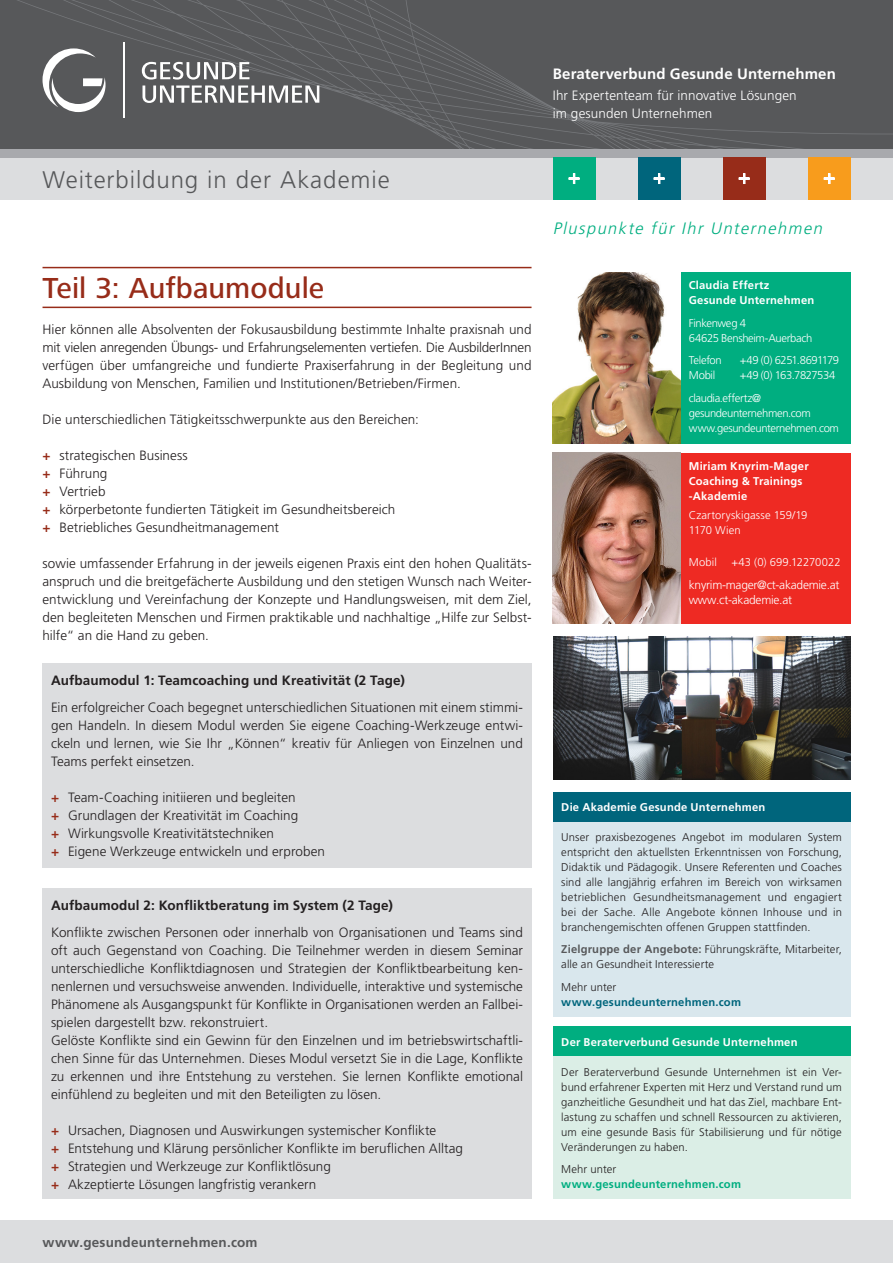
<style>
.page{position:relative;width:893px;height:1263px;background:#fff}
.page>*{position:absolute;margin:0;border:0;box-sizing:border-box;transform-origin:0 0}
.Head{font:500 30px "Frutiger Next Pro";letter-spacing:.005em;color:#972c19}
.t1{font:300 24px "Frutiger LT Pro";letter-spacing:.04em;color:#57585a}
.t2{font:italic 300 16.5px "Frutiger LT Pro";color:#00ae80}
.t3{font:700 15px "Frutiger LT Pro";letter-spacing:.01em;color:#fff}
.Copy{font:300 13.5px/18px "Frutiger LT Pro";letter-spacing:.005em;color:#231f20;text-align:justify}
.Copy-2{font:700 13.5px "Frutiger LT Pro";letter-spacing:.01em;color:#231f20}
.t4{font:300 13.5px/18px "Frutiger LT Pro";letter-spacing:.01em;color:#fff}
.t5{font:700 13.5px "Frutiger LT Pro";letter-spacing:.015em;color:#57585a}
.Copy_7_5_pt_Kasten_F{font:300 12px/15px "Frutiger LT Pro";letter-spacing:-.02em;color:#fff}
.Copy_7_5_pt_Kasten_B{font:300 11.25px/15px "Frutiger LT Pro";letter-spacing:.01em;color:#231f20;text-align:justify}
.Copy_7_5_pt_Kasten_F-2{font:300 11.25px/15px "Frutiger LT Pro";letter-spacing:-.03em;color:#fff}
.Copy_7_5_pt_Kasten_F-3{font:700 11.25px/15px "Frutiger LT Pro";letter-spacing:.015em;color:#fff}
.Copy_7_5_pt_Kasten_B-2{font:700 11.25px "Frutiger LT Pro";letter-spacing:.015em;color:#fff}
.Copy_7_5_pt_Kasten_F-4{font:700 11.25px/15px "Frutiger LT Pro";letter-spacing:.015em;color:#00ae80}
.Copy_7_5_pt_Kasten_F-5{font:700 11.25px/15px "Frutiger LT Pro";letter-spacing:.015em;color:#00657c}
.Copy_7_5_pt_Kasten_F-6{font:300 11.25px/15px "Frutiger LT Pro";letter-spacing:.01em;color:#fff}
.Copy_7_5_pt_Kasten_F-7{font:300 11.25px "Frutiger LT Pro";letter-spacing:-.05em;color:#fff}
.Copy_7_5_pt_Kasten_F-8{font:300 11.25px "Frutiger LT Pro";color:#fff}
.s1{font-weight:700;color:#972c19}
.s2{font-weight:700;color:#57585a}
.s3{font-weight:300;color:#231f20}
</style>
<div class="page">
<div style="left:0;top:157px;width:893px;height:43px;background:#dcdddf"></div>
<div style="left:0;top:149px;width:893px;height:8px;background:#a8a9ad"></div>
<div style="left:0;top:1220px;width:893px;height:43px;background:#dcdddf"></div>
<div style="left:680px;top:453px;width:170px;height:171px;background:#ee2a23"></div>
<svg style="left:0;top:0;width:893px;height:149px;background:#58595b"></svg>
<svg style="left:43px;top:48px;width:64px;height:64px"></svg>
<svg style="left:142px;top:62px;width:177px;height:41px"></svg>
<hr style="left:124px;top:43px;width:1px;height:75px;background:#fff">
<img style="left:553px;top:636px;width:297px;height:143px">
<div style="left:680px;top:272px;width:170px;height:171px;background:#00ae80"></div>
<img style="left:553px;top:272px;width:127px;height:171px">
<img style="left:553px;top:453px;width:127px;height:171px">
<div style="left:723px;top:157px;width:42px;height:43px;background:#972c19"></div>
<svg style="left:739px;top:173px;width:11px;height:11px"></svg>
<div style="left:553px;top:157px;width:42px;height:43px;background:#00ae80"></div>
<svg style="left:569px;top:173px;width:10px;height:11px"></svg>
<div style="left:808px;top:157px;width:42px;height:43px;background:#f89c1c"></div>
<svg style="left:824px;top:173px;width:11px;height:11px"></svg>
<div style="left:638px;top:157px;width:42px;height:43px;background:#00657c"></div>
<svg style="left:654px;top:173px;width:10px;height:11px"></svg>
<hr style="left:43px;top:267px;width:488px;height:1px;background:#972c19">
<hr style="left:43px;top:307px;width:488px;height:1px;background:#972c19">
<div style="left:43px;top:663px;width:488px;height:204px;background:#dcdddf"></div>
<div style="left:43px;top:888px;width:488px;height:311px;background:#dcdddf"></div>
<div style="left:553px;top:1026px;width:297px;height:173px;background:#dbeee6"></div>
<div style="left:553px;top:1026px;width:297px;height:30px;background:#00ae80"></div>
<div style="left:553px;top:792px;width:297px;height:224px;background:#d9e7ed"></div>
<div style="left:553px;top:792px;width:297px;height:30px;background:#00657c"></div>
<h2 class="t1" style="left:43px;top:165px;width:349px">Weiterbildung in der Akademie</h2>
<p class="Head" style="left:43px;top:271px;width:283px">Teil 3: Aufbaumodule</p>
<p class="Copy" style="left:43px;top:320px;width:491px">Hier können alle Absolventen der Fokusausbildung bestimmte Inhalte praxisnah und mit vielen anregenden Übungs- und Erfahrungselementen vertiefen. Die AusbilderInnen verfügen über umfangreiche und fundierte Praxiserfahrung in der Begleitung und Ausbildung von Menschen, Familien und Institutionen/Betrieben/Firmen.</p>
<p class="Copy" style="left:43px;top:410px;width:378px">Die unterschiedlichen Tätigkeitsschwerpunkte aus den Bereichen:</p>
<p class="Copy" style="left:43px;top:446px;width:147px"><span class="s1">+</span> strategischen Business</p>
<p class="Copy" style="left:43px;top:464px;width:66px"><span class="s1">+</span> Führung</p>
<p class="Copy" style="left:43px;top:482px;width:65px"><span class="s1">+</span> Vertrieb</p>
<p class="Copy" style="left:43px;top:500px;width:354px"><span class="s1">+</span> körperbetonte fundierten Tätigkeit im Gesundheitsbereich</p>
<p class="Copy" style="left:43px;top:518px;width:238px"><span class="s1">+</span> Betriebliches Gesundheitmanagement</p>
<p class="Copy" style="left:43px;top:554px;width:490px">sowie umfassender Erfahrung in der jeweils eigenen Praxis eint den hohen Qualitäts&shy;anspruch und die breitgefächerte Ausbildung und den stetigen Wunsch nach Weiter&shy;entwicklung und Vereinfachung der Konzepte und Handlungsweisen, mit dem Ziel, den begleiteten Menschen und Firmen praktikable und nachhaltige „Hilfe zur Selbst&shy;hilfe“ an die Hand zu geben.</p>
<p class="Copy-2" style="left:51px;top:672px;width:355px">Aufbaumodul 1: Teamcoaching und Kreativität (2 Tage)</p>
<p class="Copy" style="left:51px;top:698px;width:473px">Ein erfolgreicher Coach begegnet unterschiedlichen Situationen mit einem stimmi&shy;gen Handeln. In diesem Modul werden Sie eigene Coaching-Werkzeuge entwi&shy;ckeln und lernen, wie Sie Ihr „Können“ kreativ für Anliegen von Einzelnen und Teams perfekt einsetzen.</p>
<p class="Copy" style="left:51px;top:788px;width:246px"><span class="s1">+</span> Team-Coaching initiieren und begleiten</p>
<p class="Copy" style="left:51px;top:806px;width:249px"><span class="s1">+</span> Grundlagen der Kreativität im Coaching</p>
<p class="Copy" style="left:51px;top:824px;width:225px"><span class="s1">+</span> Wirkungsvolle Kreativitätstechniken</p>
<p class="Copy" style="left:51px;top:842px;width:276px"><span class="s1">+</span> Eigene Werkzeuge entwickeln und erproben</p>
<p class="Copy-2" style="left:51px;top:897px;width:344px">Aufbaumodul 2: Konfliktberatung im System (2 Tage)</p>
<p class="Copy" style="left:51px;top:923px;width:474px">Konflikte zwischen Personen oder innerhalb von Organisationen und Teams sind oft auch Gegenstand von Coaching. Die Teilnehmer werden in diesem Seminar unterschiedliche Konfliktdiagnosen und Strategien der Konfliktbearbeitung ken&shy;nenlernen und versuchsweise anwenden. Individuelle, interaktive und systemische Phänomene als Ausgangspunkt für Konflikte in Organisationen werden an Fallbei&shy;spielen dargestellt bzw. rekonstruiert.</p>
<p class="Copy" style="left:51px;top:1031px;width:473px">Gelöste Konflikte sind ein Gewinn für den Einzelnen und im betriebswirtschaftli&shy;chen Sinne für das Unternehmen. Dieses Modul versetzt Sie in die Lage, Konflikte zu erkennen und ihre Entstehung zu verstehen. Sie lernen Konflikte emotional einfühlend zu begleiten und mit den Beteiligten zu lösen.</p>
<p class="Copy" style="left:51px;top:1121px;width:387px"><span class="s1">+</span> Ursachen, Diagnosen und Auswirkungen systemischer Konflikte</p>
<p class="Copy" style="left:51px;top:1139px;width:414px"><span class="s1">+</span> Entstehung und Klärung persönlicher Konflikte im beruflichen Alltag</p>
<p class="Copy" style="left:51px;top:1157px;width:281px"><span class="s1">+</span> Strategien und Werkzeuge zur Konfliktlösung</p>
<p class="Copy" style="left:51px;top:1175px;width:267px"><span class="s1">+</span> Akzeptierte Lösungen langfristig verankern</p>
<p class="t5" style="left:43px;top:1234px;width:217px">www.gesundeunternehmen.com</p>
<p class="t3" style="left:553px;top:65px;width:285px">Beraterverbund Gesunde Unternehmen</p>
<p class="t4" style="left:553px;top:86px;width:245px">Ihr Expertenteam für innovative Lösungen im gesunden Unternehmen</p>
<p class="t2" style="left:553px;top:218px;width:275px">Pluspunkte für Ihr Unternehmen</p>
<p class="Copy_7_5_pt_Kasten_F-3" style="left:689px;top:278px;width:127px">Claudia Effertz<br>Gesunde Unternehmen</p>
<p class="Copy_7_5_pt_Kasten_F-2" style="left:689px;top:315px;width:125px">Finkenweg 4<br>64625 Bensheim-Auerbach</p>
<p class="Copy_7_5_pt_Kasten_F-2" style="left:689px;top:353px;width:34px">Telefon</p>
<p class="Copy_7_5_pt_Kasten_F-7" style="left:740px;top:354px;width:101px">+49 (0) 6251.8691179</p>
<p class="Copy_7_5_pt_Kasten_F-2" style="left:689px;top:368px;width:28px">Mobil</p>
<p class="Copy_7_5_pt_Kasten_F-2" style="left:740px;top:368px;width:97px">+49 (0) 163.7827534</p>
<p class="Copy_7_5_pt_Kasten_F-2" style="left:689px;top:390px;width:152px">claudia.effertz@ gesundeunternehmen.com www.gesundeunternehmen.com</p>
<p class="Copy_7_5_pt_Kasten_F-3" style="left:689px;top:458px;width:121px">Miriam Knyrim-Mager<br>Coaching &amp; Trainings -Akademie</p>
<p class="Copy_7_5_pt_Kasten_F-6" style="left:689px;top:508px;width:120px">Czartoryskigasse 159/19<br>1170 Wien</p>
<p class="Copy_7_5_pt_Kasten_F-2" style="left:689px;top:555px;width:30px">Mobil</p>
<p class="Copy_7_5_pt_Kasten_F-8" style="left:731px;top:556px;width:111px">+43 (0) 699.12270022</p>
<p class="Copy_7_5_pt_Kasten_F" style="left:689px;top:577px;width:152px">knyrim-mager@ct-akademie.at www.ct-akademie.at</p>
<p class="Copy_7_5_pt_Kasten_F-3" style="left:561px;top:800px;width:206px">Die Akademie Gesunde Unternehmen</p>
<p class="Copy_7_5_pt_Kasten_B" style="left:561px;top:829px;width:282px">Unser praxisbezogenes Angebot im modularen System entspricht den aktuellsten Erkenntnissen von Forschung, Didaktik und Pädagogik. Unsere Referenten und Coaches sind alle langjährig erfahren im Bereich von wirksamen betrieblichen Gesundheitsmanagement und engagiert bei der Sache. Alle Angebote können Inhouse und in branchengemischten offenen Gruppen stattfinden.</p>
<p class="Copy_7_5_pt_Kasten_B" style="left:561px;top:942px;width:282px"><span class="s2">Zielgruppe der Angebote:</span> Führungskräfte, Mitarbeiter, alle an Gesundheit Interessierte</p>
<p class="Copy_7_5_pt_Kasten_F-5" style="left:561px;top:979px;width:181px"><span class="s3">Mehr unter </span>www.gesundeunternehmen.com</p>
<p class="Copy_7_5_pt_Kasten_B-2" style="left:561px;top:1035px;width:238px">Der Beraterverbund Gesunde Unternehmen</p>
<p class="Copy_7_5_pt_Kasten_B" style="left:561px;top:1064px;width:282px">Der Beraterverbund Gesunde Unternehmen ist ein Ver&shy;bund erfahrener Experten mit Herz und Verstand rund um ganzheitliche Gesundheit und hat das Ziel, machbare Ent&shy;lastung zu schaffen und schnell Ressourcen zu aktivieren, um eine gesunde Basis für Stabilisierung und für nötige Veränderungen zu haben.</p>
<p class="Copy_7_5_pt_Kasten_F-4" style="left:561px;top:1162px;width:181px"><span class="s3">Mehr unter </span>www.gesundeunternehmen.com</p>
</div>
